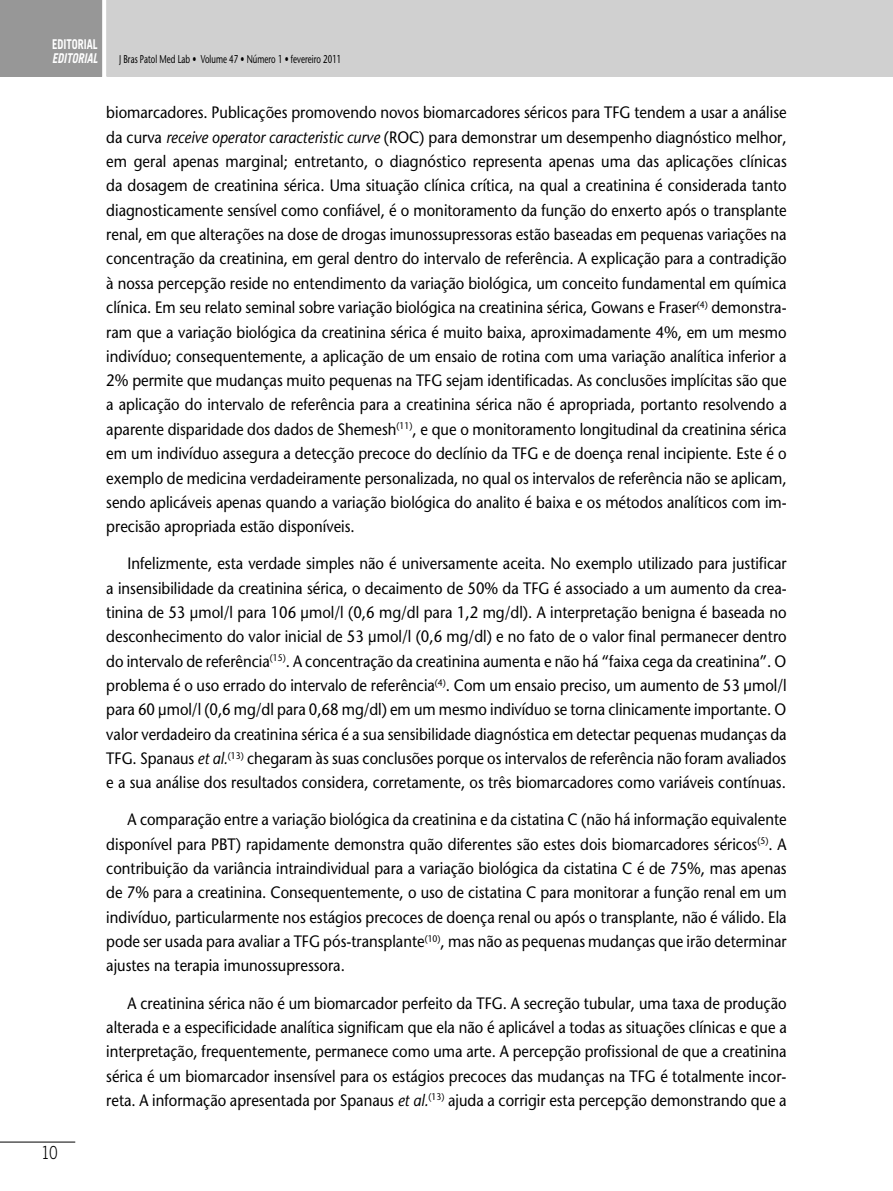
<style>
.page{position:relative;width:893px;height:1191px;background:#fff}
.page>*{position:absolute;margin:0;border:0;box-sizing:border-box;transform-origin:0 0}
.t1{font:300 18px "Trade Gothic LT Std";color:#000;scale:.8 1}
.t2{font:500 16.5px/24.3px "Stone Sans Std";color:#000;text-align:justify;scale:.9 1}
.t3{font:700 13.5px "Trade Gothic LT Std";color:#fff;scale:.8 1}
.t4{font:italic 700 13.5px "Trade Gothic LT Std";color:#fff;scale:.8 1}
.t5{font:500 11.25px "Stone Sans Std";color:#000;scale:.7 1}
.s1{font-style:italic}
</style>
<div class="page">
<div style="left:0;top:0;width:102px;height:76px;background:#979797"></div>
<div style="left:106px;top:0;width:786px;height:76px;background:#d0d0d0"></div>
<hr style="left:0;top:1141px;width:75px;height:1px;background:#000">
<svg style="left:892px;top:0;width:1px;height:76px"></svg>
<p class="t3" style="left:52px;top:36px;width:59px">EDITORIAL</p>
<p class="t4" style="left:52px;top:50px;width:59px">EDITORIAL</p>
<p class="t5" style="left:119px;top:52px;width:319px">J Bras Patol Med Lab • Volume 47 • Número 1 • fevereiro 2011</p>
<p class="t1" style="left:41px;top:1141px;width:22px">10</p>
<p class="t2" style="left:106px;top:101px;width:758px">biomarcadores. Publicações promovendo novos biomarcadores séricos para TFG tendem a usar a análise da curva <span class="s1">receive operator caracteristic curve</span> (ROC) para demonstrar um desempenho diagnóstico melhor, em geral apenas marginal; entretanto, o diagnóstico representa apenas uma das aplicações clínicas da dosagem de creatinina sérica. Uma situação clínica crítica, na qual a creatinina é considerada tanto diagnosticamente sensível como confiável, é o monitoramento da função do enxerto após o transplante renal, em que alterações na dose de drogas imunossupressoras estão baseadas em pequenas variações na concentração da creatinina, em geral dentro do intervalo de referência. A explicação para a contradição à nossa percepção reside no entendimento da variação biológica, um conceito fundamental em química clínica. Em seu relato seminal sobre variação biológica na creatinina sérica, Gowans e Fraser<sup>(4)</sup> demonstra&shy;ram que a variação biológica da creatinina sérica é muito baixa, aproximadamente 4%, em um mesmo indivíduo; consequentemente, a aplicação de um ensaio de rotina com uma variação analítica inferior a 2% permite que mudanças muito pequenas na TFG sejam identificadas. As conclusões implícitas são que a aplicação do intervalo de referência para a creatinina sérica não é apropriada, portanto resolvendo a aparente disparidade dos dados de Shemesh<sup>(11)</sup>, e que o monitoramento longitudinal da creatinina sérica em um indivíduo assegura a detecção precoce do declínio da TFG e de doença renal incipiente. Este é o exemplo de medicina verdadeiramente personalizada, no qual os intervalos de referência não se aplicam, sendo aplicáveis apenas quando a variação biológica do analito é baixa e os métodos analíticos com im&shy;precisão apropriada estão disponíveis.</p>
<p class="t2" style="left:106px;top:551px;width:758px;text-indent:21px">Infelizmente, esta verdade simples não é universamente aceita. No exemplo utilizado para justificar a insensibilidade da creatinina sérica, o decaimento de 50% da TFG é associado a um aumento da crea&shy;tinina de 53 µmol/l para 106 µmol/l (0,6 mg/dl para 1,2 mg/dl). A interpretação benigna é baseada no desconhecimento do valor inicial de 53 µmol/l (0,6 mg/dl) e no fato de o valor final permanecer dentro do intervalo de referência<sup>(15)</sup>. A concentração da creatinina aumenta e não há “faixa cega da creatinina”. O problema é o uso errado do intervalo de referência<sup>(4)</sup>. Com um ensaio preciso, um aumento de 53 µmol/l para 60 µmol/l (0,6 mg/dl para 0,68 mg/dl) em um mesmo indivíduo se torna clinicamente importante. O valor verdadeiro da creatinina sérica é a sua sensibilidade diagnóstica em detectar pequenas mudanças da TFG. Spanaus <span class="s1">et al.</span><sup>(13)</sup> chegaram às suas conclusões porque os intervalos de referência não foram avaliados e a sua análise dos resultados considera, corretamente, os três biomarcadores como variáveis contínuas.</p>
<p class="t2" style="left:106px;top:807px;width:757px;text-indent:21px">A comparação entre a variação biológica da creatinina e da cistatina C (não há informação equivalente disponível para PBT) rapidamente demonstra quão diferentes são estes dois biomarcadores séricos<sup>(5)</sup>. A contribuição da variância intraindividual para a variação biológica da cistatina C é de 75%, mas apenas de 7% para a creatinina. Consequentemente, o uso de cistatina C para monitorar a função renal em um indivíduo, particularmente nos estágios precoces de doença renal ou após o transplante, não é válido. Ela pode ser usada para avaliar a TFG pós-transplante<sup>(10)</sup>, mas não as pequenas mudanças que irão determinar ajustes na terapia imunossupressora.</p>
<p class="t2" style="left:106px;top:990px;width:757px;text-indent:21px">A creatinina sérica não é um biomarcador perfeito da TFG. A secreção tubular, uma taxa de produção alterada e a especificidade analítica significam que ela não é aplicável a todas as situações clínicas e que a interpretação, frequentemente, permanece como uma arte. A percepção profissional de que a creatinina sérica é um biomarcador insensível para os estágios precoces das mudanças na TFG é totalmente incor&shy;reta. A informação apresentada por Spanaus <span class="s1">et al.</span><sup>(13)</sup> ajuda a corrigir esta percepção demonstrando que a</p>
</div>
